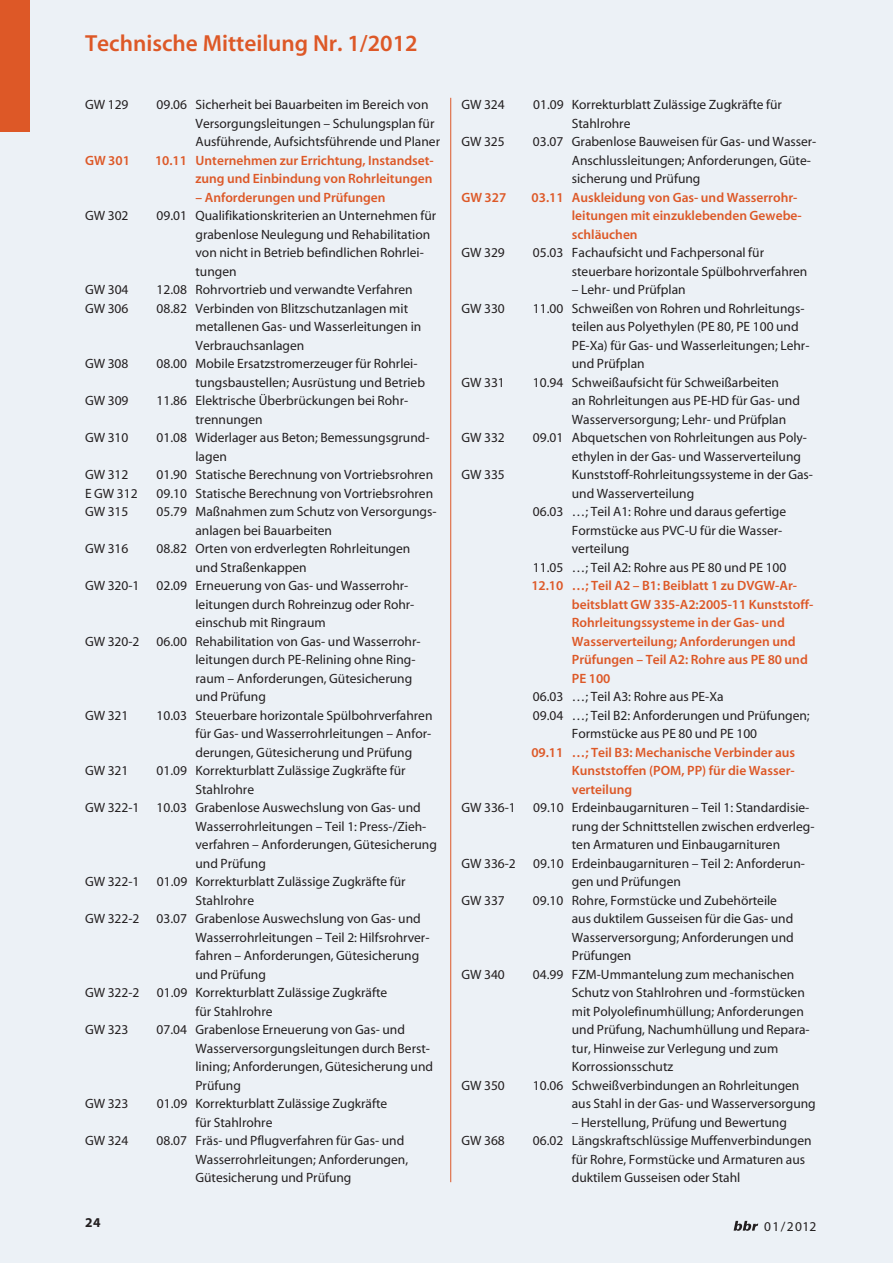
<style>
.page{position:relative;width:893px;height:1263px;background:#ecf1f6}
.page>*{position:absolute;margin:0;border:0;box-sizing:border-box;transform-origin:0 0}
.t1{font:600 23.4px "Myriad T1";color:#dd5827}
.t2{font:13.5px/18.5px "Myriad T1";color:#231f20}
.t3{font:600 13.5px/18.5px "Myriad T1";color:#dd5827}
.t4{font:700 13.5px "Myriad T1";color:#231f20}
</style>
<div class="page">
<div style="left:0;top:0;width:30px;height:132px;background:#dd5827"></div>
<hr style="left:450px;top:98px;width:1px;height:1084px;background:#dd5827">
<svg style="left:734px;top:1221px;width:24px;height:10px"></svg>
<h1 class="t1" style="left:85px;top:35px;width:334px">Technische Mitteilung Nr. 1/2012</h1>
<p class="t2" style="left:85px;top:97px;width:45px">GW 129</p>
<p class="t2" style="left:195px;top:97px;width:246px;text-indent:-39px">09.06 Sicherheit bei Bauarbeiten im Bereich von<br>Versorgungsleitungen – Schulungsplan für<br>Ausführende, Aufsichtsführende und Planer</p>
<p class="t3" style="left:85px;top:152px;width:46px">GW 301</p>
<p class="t3" style="left:155px;top:152px;width:280px;text-align:right">10.11 Unternehmen zur Errichtung, Instandset&shy;zung und Einbindung von Rohrleitungen</p>
<p class="t3" style="left:195px;top:189px;width:192px">– Anforderungen und Prüfungen</p>
<p class="t2" style="left:85px;top:208px;width:45px">GW 302</p>
<p class="t2" style="left:195px;top:208px;width:242px;text-indent:-39px">09.01 Qualifikationskriterien an Unternehmen für grabenlose Neulegung und Rehabilitation von nicht in Betrieb befindlichen Rohrlei&shy;tungen</p>
<p class="t2" style="left:85px;top:282px;width:45px">GW 304</p>
<p class="t2" style="left:157px;top:282px;width:258px">12.08 Rohrvortrieb und verwandte Verfahren</p>
<p class="t2" style="left:85px;top:300px;width:45px">GW 306</p>
<p class="t2" style="left:195px;top:300px;width:227px;text-indent:-39px">08.82 Verbinden von Blitzschutzanlagen mit metallenen Gas- und Wasserleitungen in<br>Verbrauchsanlagen</p>
<p class="t2" style="left:85px;top:356px;width:45px">GW 308</p>
<p class="t2" style="left:195px;top:356px;width:231px;text-indent:-39px">08.00 Mobile Ersatzstromerzeuger für Rohrlei&shy;tungsbaustellen; Ausrüstung und Betrieb</p>
<p class="t2" style="left:85px;top:393px;width:45px">GW 309</p>
<p class="t2" style="left:195px;top:393px;width:214px;text-indent:-39px">11.86 Elektrische Überbrückungen bei Rohr&shy;trennungen</p>
<p class="t2" style="left:85px;top:430px;width:45px">GW 310</p>
<p class="t2" style="left:195px;top:430px;width:236px;text-indent:-39px">01.08 Widerlager aus Beton; Bemessungsgrund&shy;lagen</p>
<p class="t2" style="left:85px;top:467px;width:45px">GW 312</p>
<p class="t2" style="left:157px;top:467px;width:278px">01.90 Statische Berechnung von Vortriebsrohren</p>
<p class="t2" style="left:85px;top:485px;width:54px">E GW 312</p>
<p class="t2" style="left:157px;top:485px;width:278px">09.10 Statische Berechnung von Vortriebsrohren</p>
<p class="t2" style="left:85px;top:504px;width:45px">GW 315</p>
<p class="t2" style="left:195px;top:504px;width:242px;text-indent:-39px">05.79 Maßnahmen zum Schutz von Versorgungs&shy;anlagen bei Bauarbeiten</p>
<p class="t2" style="left:85px;top:541px;width:45px">GW 316</p>
<p class="t2" style="left:195px;top:541px;width:216px;text-indent:-39px">08.82 Orten von erdverlegten Rohrleitungen und Straßenkappen</p>
<p class="t2" style="left:85px;top:578px;width:56px">GW 320-1</p>
<p class="t2" style="left:195px;top:578px;width:220px;text-indent:-39px">02.09 Erneuerung von Gas- und Wasserrohr&shy;leitungen durch Rohreinzug oder Rohr&shy;einschub mit Ringraum</p>
<p class="t2" style="left:85px;top:633px;width:56px">GW 320-2</p>
<p class="t2" style="left:195px;top:633px;width:227px;text-indent:-39px">06.00 Rehabilitation von Gas- und Wasserrohr&shy;leitungen durch PE-Relining ohne Ring&shy;raum – Anforderungen, Gütesicherung und Prüfung</p>
<p class="t2" style="left:85px;top:707px;width:45px">GW 321</p>
<p class="t2" style="left:195px;top:707px;width:239px;text-align:justify;text-indent:-39px">10.03 Steuerbare horizontale Spülbohrverfahren für Gas- und Wasserrohrleitungen – Anfor&shy;derungen, Gütesicherung und Prüfung</p>
<p class="t2" style="left:85px;top:763px;width:45px">GW 321</p>
<p class="t2" style="left:195px;top:763px;width:212px;text-indent:-39px">01.09 Korrekturblatt Zulässige Zugkräfte für<br>Stahlrohre</p>
<p class="t2" style="left:85px;top:800px;width:56px">GW 322-1</p>
<p class="t2" style="left:195px;top:800px;width:243px;text-indent:-39px">10.03 Grabenlose Auswechslung von Gas- und Wasserrohrleitungen – Teil 1: Press-/Zieh&shy;verfahren – Anforderungen, Gütesicherung und Prüfung</p>
<p class="t2" style="left:85px;top:874px;width:56px">GW 322-1</p>
<p class="t2" style="left:195px;top:874px;width:212px;text-indent:-39px">01.09 Korrekturblatt Zulässige Zugkräfte für<br>Stahlrohre</p>
<p class="t2" style="left:85px;top:911px;width:56px">GW 322-2</p>
<p class="t2" style="left:195px;top:911px;width:235px;text-indent:-39px">03.07 Grabenlose Auswechslung von Gas- und Wasserrohrleitungen – Teil 2: Hilfsrohrver&shy;fahren – Anforderungen, Gütesicherung und Prüfung</p>
<p class="t2" style="left:85px;top:985px;width:56px">GW 322-2</p>
<p class="t2" style="left:195px;top:985px;width:193px;text-indent:-39px">01.09 Korrekturblatt Zulässige Zugkräfte für Stahlrohre</p>
<p class="t2" style="left:85px;top:1022px;width:45px">GW 323</p>
<p class="t2" style="left:195px;top:1022px;width:239px;text-indent:-39px">07.04 Grabenlose Erneuerung von Gas- und Wasserversorgungsleitungen durch Berst&shy;lining; Anforderungen, Gütesicherung und Prüfung</p>
<p class="t2" style="left:85px;top:1096px;width:45px">GW 323</p>
<p class="t2" style="left:195px;top:1096px;width:193px;text-indent:-39px">01.09 Korrekturblatt Zulässige Zugkräfte für Stahlrohre</p>
<p class="t2" style="left:85px;top:1133px;width:45px">GW 324</p>
<p class="t2" style="left:195px;top:1133px;width:214px;text-indent:-39px">08.07 Fräs- und Pflugverfahren für Gas- und<br>Wasserrohrleitungen; Anforderungen,<br>Gütesicherung und Prüfung</p>
<p class="t2" style="left:461px;top:97px;width:45px">GW 324</p>
<p class="t2" style="left:572px;top:97px;width:212px;text-indent:-39px">01.09 Korrekturblatt Zulässige Zugkräfte für<br>Stahlrohre</p>
<p class="t2" style="left:461px;top:134px;width:45px">GW 325</p>
<p class="t2" style="left:572px;top:134px;width:246px;text-indent:-39px">03.07 Grabenlose Bauweisen für Gas- und Wasser-<br>Anschlussleitungen; Anforderungen, Güte&shy;sicherung und Prüfung</p>
<p class="t3" style="left:461px;top:189px;width:46px">GW 327</p>
<p class="t3" style="left:572px;top:189px;width:231px;text-indent:-40px">03.11 Auskleidung von Gas- und Wasserrohr&shy;leitungen mit einzuklebenden Gewebe&shy;schläuchen</p>
<p class="t2" style="left:461px;top:245px;width:45px">GW 329</p>
<p class="t2" style="left:572px;top:245px;width:237px;text-indent:-39px">05.03 Fachaufsicht und Fachpersonal für steuerbare horizontale Spülbohrverfahren</p>
<p class="t2" style="left:572px;top:282px;width:115px">– Lehr- und Prüfplan</p>
<p class="t2" style="left:461px;top:300px;width:45px">GW 330</p>
<p class="t2" style="left:572px;top:300px;width:239px;text-indent:-39px">11.00 Schweißen von Rohren und Rohrleitungs&shy;teilen aus Polyethylen (PE 80, PE 100 und PE-Xa) für Gas- und Wasserleitungen; Lehr&shy;und Prüfplan</p>
<p class="t2" style="left:461px;top:374px;width:45px">GW 331</p>
<p class="t2" style="left:572px;top:374px;width:230px;text-indent:-39px">10.94 Schweißaufsicht für Schweißarbeiten<br>an Rohrleitungen aus PE-HD für Gas- und<br>Wasserversorgung; Lehr- und Prüfplan</p>
<p class="t2" style="left:461px;top:430px;width:45px">GW 332</p>
<p class="t2" style="left:572px;top:430px;width:237px;text-indent:-39px">09.01 Abquetschen von Rohrleitungen aus Poly&shy;ethylen in der Gas- und Wasserverteilung</p>
<p class="t2" style="left:461px;top:467px;width:45px">GW 335</p>
<p class="t2" style="left:572px;top:467px;width:243px">Kunststoff-Rohrleitungssysteme in der Gas-</p>
<p class="t2" style="left:572px;top:485px;width:124px">und Wasserverteilung</p>
<p class="t2" style="left:533px;top:504px;width:255px">06.03 …; Teil A1: Rohre und daraus gefertige</p>
<p class="t2" style="left:572px;top:522px;width:212px">Formstücke aus PVC-U für die Wasser-</p>
<p class="t2" style="left:572px;top:541px;width:59px">verteilung</p>
<p class="t2" style="left:533px;top:559px;width:255px">11.05 …; Teil A2: Rohre aus PE 80 und PE 100</p>
<p class="t3" style="left:572px;top:578px;width:243px;text-indent:-40px">12.10 …; Teil A2 – B1: Beiblatt 1 zu DVGW-Ar&shy;beitsblatt GW 335-A2:2005-11 Kunststoff-Rohrleitungssysteme in der Gas- und Wasserverteilung; Anforderungen und Prüfungen – Teil A2: Rohre aus PE 80 und PE 100</p>
<p class="t2" style="left:533px;top:689px;width:192px">06.03 …; Teil A3: Rohre aus PE-Xa</p>
<p class="t2" style="left:533px;top:707px;width:278px">09.04 …; Teil B2: Anforderungen und Prüfungen;</p>
<p class="t2" style="left:572px;top:726px;width:187px">Formstücke aus PE 80 und PE 100</p>
<p class="t3" style="left:572px;top:744px;width:225px;text-align:justify;text-indent:-40px">09.11 …; Teil B3: Mechanische Verbinder aus Kunststoffen (POM, PP) für die Wasser&shy;verteilung</p>
<p class="t2" style="left:461px;top:800px;width:56px">GW 336-1</p>
<p class="t2" style="left:572px;top:800px;width:244px;text-indent:-39px">09.10 Erdeinbaugarnituren – Teil 1: Standardisie&shy;rung der Schnittstellen zwischen erdverleg&shy;ten Armaturen und Einbaugarnituren</p>
<p class="t2" style="left:461px;top:855px;width:56px">GW 336-2</p>
<p class="t2" style="left:572px;top:855px;width:235px;text-indent:-39px">09.10 Erdeinbaugarnituren – Teil 2: Anforderun&shy;gen und Prüfungen</p>
<p class="t2" style="left:461px;top:892px;width:45px">GW 337</p>
<p class="t2" style="left:572px;top:892px;width:223px;text-indent:-39px">09.10 Rohre, Formstücke und Zubehörteile aus duktilem Gusseisen für die Gas- und<br>Wasserversorgung; Anforderungen und<br>Prüfungen</p>
<p class="t2" style="left:461px;top:966px;width:45px">GW 340</p>
<p class="t2" style="left:572px;top:966px;width:239px;text-indent:-39px">04.99 FZM-Ummantelung zum mechanischen Schutz von Stahlrohren und -formstücken mit Polyolefinumhüllung; Anforderungen und Prüfung, Nachumhüllung und Repara&shy;tur, Hinweise zur Verlegung und zum Korrossionsschutz</p>
<p class="t2" style="left:461px;top:1077px;width:45px">GW 350</p>
<p class="t2" style="left:572px;top:1077px;width:246px;text-indent:-39px">10.06 Schweißverbindungen an Rohrleitungen aus Stahl in der Gas- und Wasserversorgung</p>
<p class="t2" style="left:572px;top:1114px;width:217px">– Herstellung, Prüfung und Bewertung</p>
<p class="t2" style="left:461px;top:1133px;width:45px">GW 368</p>
<p class="t2" style="left:572px;top:1133px;width:241px;text-indent:-39px">06.02 Längskraftschlüssige Muffenverbindungen für Rohre, Formstücke und Armaturen aus duktilem Gusseisen oder Stahl</p>
<p class="t4" style="left:85px;top:1217px;width:17px">24</p>
<p class="t2" style="left:764px;top:1218px;width:54px">01/2012</p>
</div>
